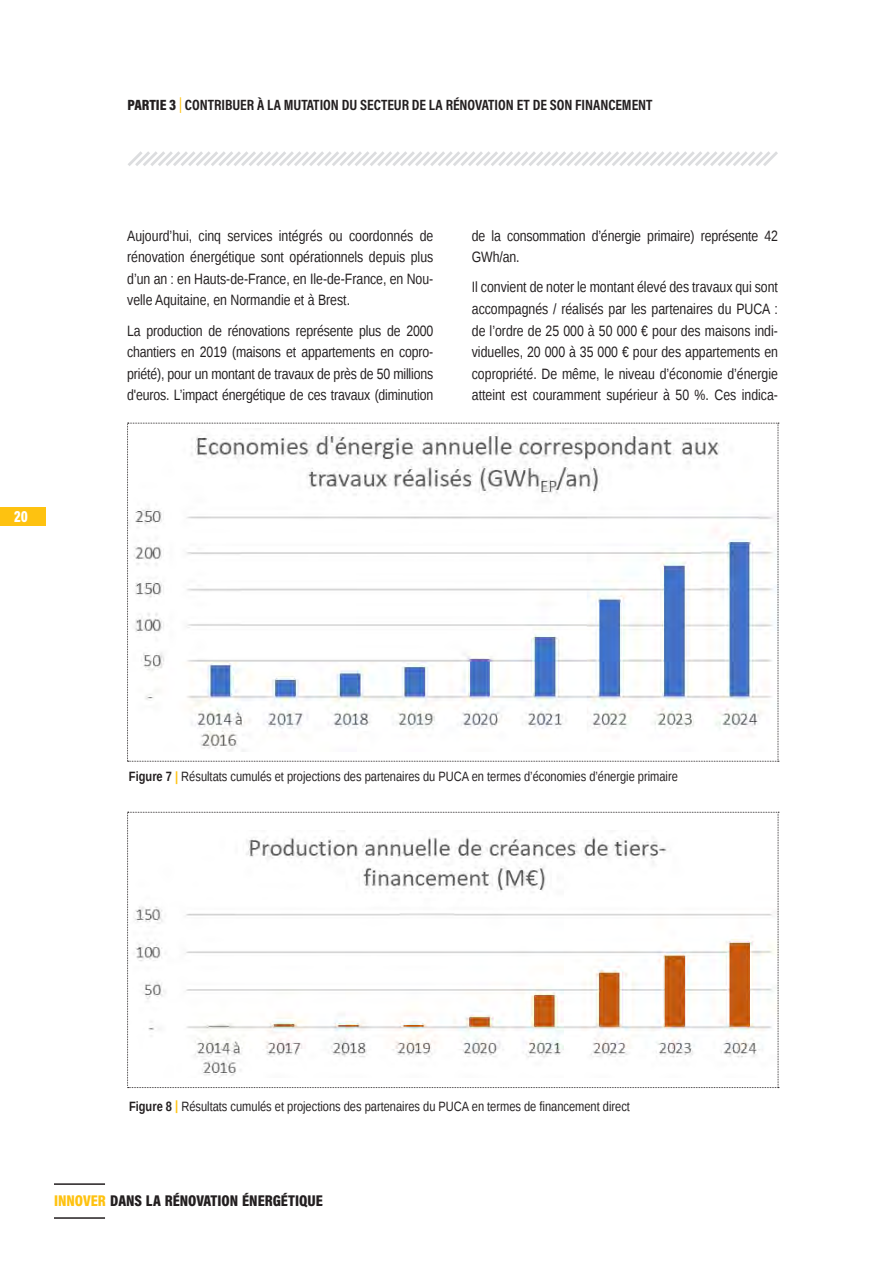
<style>
.page{position:relative;width:893px;height:1263px;background:#fff}
.page>*{position:absolute;margin:0;border:0;box-sizing:border-box;transform-origin:0 0}
.t1{font:900 16.5px "Acumin Pro Cond";color:#fff;scale:.91 1}
.t2{font:900 15.75px "Acumin Pro Cond";color:#231f20}
.texte_courant{font:15px/21.6px "Liberation Sans Narrow";color:#231f20;text-align:justify}
.t3{font:700 15px "Acumin Pro Cond";color:#231f20}
.titre_1{font:13.5px "Liberation Sans Narrow";color:#231f20}
.s1{font-weight:900}
.s2{font-weight:400;color:#fec210}
.s3{font-weight:700}
.s4{font-weight:700;color:#fec210}
.s5{color:#fec210}
</style>
<div class="page">
<div style="left:0;top:507px;width:45px;height:19px;background:#fec210"></div>
<hr style="left:54px;top:1183px;width:51px;height:2px;background:#231f20">
<hr style="left:54px;top:1217px;width:51px;height:2px;background:#231f20">
<svg style="left:128px;top:151px;width:650px;height:15px"></svg>
<svg style="left:127px;top:423px;width:652px;height:339px"></svg>
<svg style="left:127px;top:812px;width:652px;height:276px"></svg>
<p class="t1" style="left:14px;top:505px;width:17px">20</p>
<p class="t3" style="left:128px;top:95px;width:526px"><span class="s1">PARTIE 3</span> <span class="s2">|</span> CONTRIBUER À LA MUTATION DU SECTEUR DE LA RÉNOVATION ET DE SON FINANCEMENT</p>
<p class="texte_courant" style="left:127px;top:225px;width:308px">Aujourd’hui, cinq services intégrés ou coordonnés de rénovation énergétique sont opérationnels depuis plus d’un an : en Hauts-de-France, en Ile-de-France, en Nou&shy;velle Aquitaine, en Normandie et à Brest.</p>
<p class="texte_courant" style="left:127px;top:320px;width:308px">La production de rénovations représente plus de 2000 chantiers en 2019 (maisons et appartements en copro&shy;priété), pour un montant de travaux de près de 50 millions d'euros. L’impact énergétique de ces travaux (diminution</p>
<p class="texte_courant" style="left:472px;top:225px;width:308px">de la consommation d’énergie primaire) représente 42<br>GWh/an.</p>
<p class="texte_courant" style="left:472px;top:277px;width:308px">Il convient de noter le montant élevé des travaux qui sont accompagnés / réalisés par les partenaires du PUCA : de l’ordre de 25 000 à 50 000 € pour des maisons indi&shy;viduelles, 20 000 à 35 000 € pour des appartements en copropriété. De même, le niveau d’économie d’énergie atteint est couramment supérieur à 50 %. Ces indica-</p>
<p class="titre_1" style="left:129px;top:769px;width:550px"><span class="s3">Figure 7</span> <span class="s4">|</span> Résultats cumulés et projections des partenaires du PUCA en termes d’économies d’énergie primaire</p>
<p class="titre_1" style="left:129px;top:1098px;width:502px"><span class="s3">Figure 8</span> <span class="s4">|</span> Résultats cumulés et projections des partenaires du PUCA en termes de financement direct</p>
<p class="t2" style="left:54px;top:1190px;width:270px"><span class="s5">INNOVER</span> DANS LA RÉNOVATION ÉNERGÉTIQUE</p>
</div>
